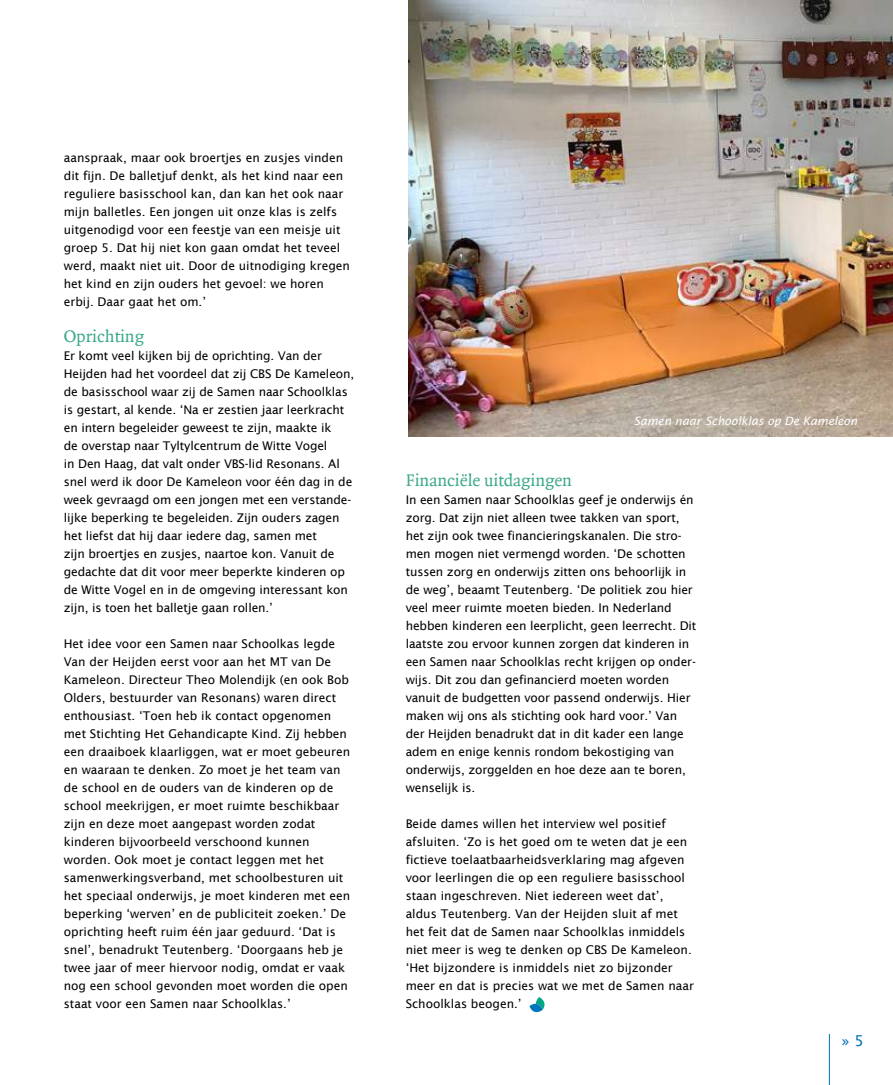
<style>
.page{position:relative;width:893px;height:1085px;background:#fff}
.page>*{position:absolute;margin:0;border:0;box-sizing:border-box;transform-origin:0 0}
.t1{font:18px "Quadraat";color:#3aa88a}
.t2{font:15px "Lucida Sans";color:#006eb7}
.t3{font:12px/18px "Lucida Sans";color:#000}
.t4{font:italic 11.55px "Lucida Sans";color:#fff}
</style>
<div class="page">
<hr style="left:829px;top:1033px;width:1px;height:51px;background:#006eb7">
<svg style="left:529px;top:997px;width:15px;height:14px"></svg>
<img style="left:409px;top:0;width:484px;height:436px">
<p class="t3" style="left:64px;top:148px;width:288px">aanspraak, maar ook broertjes en zusjes vinden dit fijn. De balletjuf denkt, als het kind naar een reguliere basisschool kan, dan kan het ook naar mijn balletles. Een jongen uit onze klas is zelfs uitgenodigd voor een feestje van een meisje uit groep 5. Dat hij niet kon gaan omdat het teveel werd, maakt niet uit. Door de uitnodiging kregen het kind en zijn ouders het gevoel: we horen erbij. Daar gaat het om.’</p>
<h1 class="t1" style="left:64px;top:327px;width:82px">Oprichting</h1>
<p class="t3" style="left:64px;top:346px;width:292px">Er komt veel kijken bij de oprichting. Van der Heijden had het voordeel dat zij CBS De Kameleon, de basisschool waar zij de Samen naar Schoolklas is gestart, al kende. ‘Na er zestien jaar leerkracht en intern begeleider geweest te zijn, maakte ik<br>de overstap naar Tyltylcentrum de Witte Vogel<br>in Den Haag, dat valt onder VBS-lid Resonans. Al snel werd ik door De Kameleon voor één dag in de week gevraagd om een jongen met een verstande&shy;lijke beperking te begeleiden. Zijn ouders zagen het liefst dat hij daar iedere dag, samen met<br>zijn broertjes en zusjes, naartoe kon. Vanuit de gedachte dat dit voor meer beperkte kinderen op de Witte Vogel en in de omgeving interessant kon zijn, is toen het balletje gaan rollen.’</p>
<p class="t3" style="left:64px;top:634px;width:288px">Het idee voor een Samen naar Schoolkas legde Van der Heijden eerst voor aan het MT van De Kameleon. Directeur Theo Molendijk (en ook Bob Olders, bestuurder van Resonans) waren direct enthousiast. ‘Toen heb ik contact opgenomen met Stichting Het Gehandicapte Kind. Zij hebben een draaiboek klaarliggen, wat er moet gebeuren en waaraan te denken. Zo moet je het team van de school en de ouders van de kinderen op de school meekrijgen, er moet ruimte beschikbaar zijn en deze moet aangepast worden zodat kinderen bijvoorbeeld verschoond kunnen worden. Ook moet je contact leggen met het samenwerkingsverband, met schoolbesturen uit het speciaal onderwijs, je moet kinderen met een beperking ‘werven’ en de publiciteit zoeken.’ De oprichting heeft ruim één jaar geduurd. ‘Dat is snel’, benadrukt Teutenberg. ‘Doorgaans heb je twee jaar of meer hiervoor nodig, omdat er vaak nog een school gevonden moet worden die open staat voor een Samen naar Schoolklas.’</p>
<p class="t4" style="left:634px;top:414px;width:225px">Samen naar Schoolklas op De Kameleon</p>
<h1 class="t1" style="left:406px;top:471px;width:168px">Financiële uitdagingen</h1>
<p class="t3" style="left:406px;top:490px;width:292px">In een Samen naar Schoolklas geef je onderwijs én zorg. Dat zijn niet alleen twee takken van sport, het zijn ook twee financieringskanalen. Die stro&shy;men mogen niet vermengd worden. ‘De schotten tussen zorg en onderwijs zitten ons behoorlijk in de weg’, beaamt Teutenberg. ‘De politiek zou hier veel meer ruimte moeten bieden. In Nederland hebben kinderen een leerplicht, geen leerrecht. Dit laatste zou ervoor kunnen zorgen dat kinderen in een Samen naar Schoolklas recht krijgen op onder&shy;wijs. Dit zou dan gefinancierd moeten worden vanuit de budgetten voor passend onderwijs. Hier maken wij ons als stichting ook hard voor.’ Van der Heijden benadrukt dat in dit kader een lange adem en enige kennis rondom bekostiging van onderwijs, zorggelden en hoe deze aan te boren, wenselijk is.</p>
<p class="t3" style="left:406px;top:814px;width:290px">Beide dames willen het interview wel positief afsluiten. ‘Zo is het goed om te weten dat je een fictieve toelaatbaarheidsverklaring mag afgeven voor leerlingen die op een reguliere basisschool staan ingeschreven. Niet iedereen weet dat’, aldus Teutenberg. Van der Heijden sluit af met het feit dat de Samen naar Schoolklas inmiddels niet meer is weg te denken op CBS De Kameleon. ‘Het bijzondere is inmiddels niet zo bijzonder meer en dat is precies wat we met de Samen naar Schoolklas beogen.’</p>
<p class="t2" style="left:842px;top:1031px;width:24px">» 5</p>
</div>
